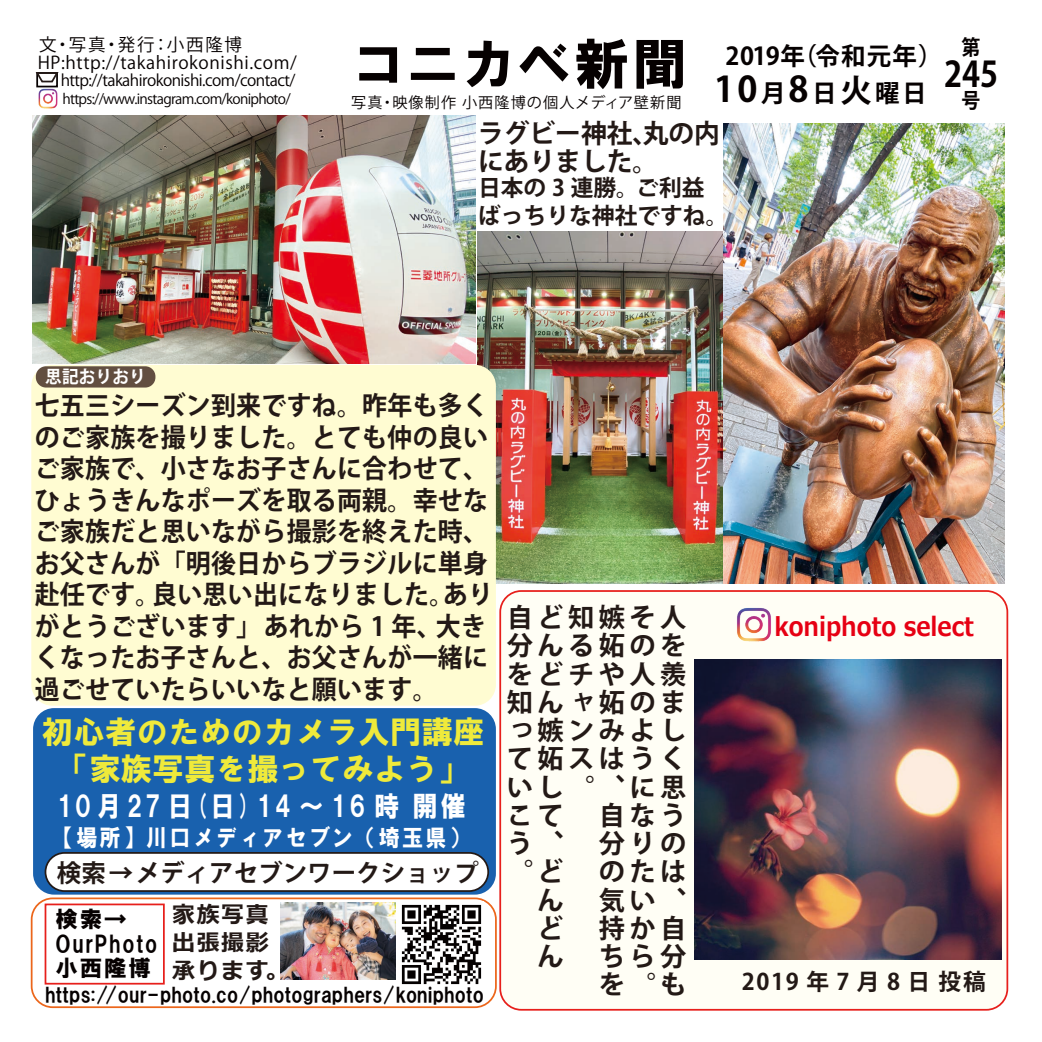
<style>
.page{position:relative;width:1042px;height:1042px;background:#fff}
.page>*{position:absolute;margin:0;border:0;box-sizing:border-box;transform-origin:0 0}
.t1{font:54.95px "HGS Soei Kakugothic UB";letter-spacing:.01em;color:#060101}
.t2{font:700 35px "Koz Go Pr 6 N";color:#060101;scale:.9 1}
.t3{font:31.32px/36.4px "HGS Soei Kakugothic UB";letter-spacing:.01em;color:#efea3b;text-align:center}
.t4{font:28px "HGS Soei Kakugothic UB";letter-spacing:.1em;color:#fff;scale:.9 1}
.t5{font:700 26.25px/31.5px "Koz Go Pr 6 N";letter-spacing:.01em;color:#231916;scale:.95 1}
.t6{font:700 26.25px/28.2px "Koz Go Pr 6 N";letter-spacing:.01em;color:#231916}
.t7{font:700 25.9px "Meiryo";color:#e60013;scale:.88 1}
.t8{font:700 24.5px/36.8px "Koz Go Pr 6 N";letter-spacing:.04em;color:#060101}
.t9{font:700 24.5px "Koz Go Pr 6 N";color:#231916}
.t10{font:23.45px "HGS Soei Kakugothic UB";letter-spacing:.1em;color:#fff;scale:.9 1}
.t11{font:700 22.93px/28px "Meiryo";letter-spacing:.075em;color:#231916}
.t12{font:700 22.75px/28px "Koz Go Pr 6 N";color:#231916}
.t13{font:700 22.75px "Koz Go Pr 6 N";letter-spacing:.325em;color:#231916}
.t14{font:22.57px/24.3px "HGS Soei Kakugothic UB";letter-spacing:.075em;color:#060101}
.t15{font:700 21px "Koz Go Pr 6 N";color:#060101;scale:.9 1}
.t16{font:19.78px "HGS Soei Kakugothic UB";letter-spacing:.005em;color:#060101;scale:1.05 1}
.t17{font:17.5px/17.5px "Koz Go Pr 6 N";letter-spacing:.035em;color:#060101}
.t18{font:700 17.5px "Koz Go Pr 6 N";letter-spacing:.01em;color:#fff;scale:.95 1}
.t19{font:15.75px "Koz Go Pr 6 N";letter-spacing:-.035em;color:#060101}
.t20{font:15.05px "Koz Go Pr 6 N";letter-spacing:.075em;color:#060101}
.t21{font:14px "Koz Go Pr 6 N";letter-spacing:-.05em;color:#060101}
.s1{font-size:35px}
.s2{font-size:31.5px}
</style>
<div class="page">
<div style="left:33px;top:708px;width:463px;height:186px;background:#1961ae;border-radius:21px"></div>
<div style="left:45px;top:853px;width:443px;height:38px;background:#fff;border-radius:19px"></div>
<div style="left:45px;top:852px;width:444px;height:40px;border:2px solid #231916;border-radius:19px"></div>
<div style="left:500px;top:591px;width:507px;height:419px;background:#fffef5;border-radius:21px"></div>
<div style="left:499px;top:590px;width:509px;height:420px;border:2px solid #e71f1b;border-radius:21px"></div>
<img style="left:737px;top:608px;width:34px;height:34px">
<img style="left:694px;top:659px;width:307px;height:300px">
<div style="left:31px;top:897px;width:466px;height:111px;border:2px solid #ec661b;border-radius:21px"></div>
<div style="left:45px;top:903px;width:120px;height:81px;border:2px solid #e71f1b"></div>
<img style="left:280px;top:902px;width:115px;height:77px">
<img style="left:401px;top:904px;width:81px;height:81px">
<img style="left:478px;top:232px;width:245px;height:351px">
<img style="left:33px;top:115px;width:442px;height:248px">
<img style="left:723px;top:123px;width:281px;height:460px">
<div style="left:31px;top:365px;width:465px;height:341px;background:#fffcd2;border-radius:21px"></div>
<div style="left:36px;top:366px;width:119px;height:21px;background:#624e40;border-radius:10px"></div>
<img style="left:36px;top:87px;width:22px;height:22px">
<div style="left:36px;top:72px;width:22px;height:15px;border:2px solid #060101"></div>
<svg style="left:35px;top:72px;width:24px;height:11px"></svg>
<p class="t17" style="left:38px;top:37px;width:261px">文・写真・発行：小西隆博<br>HP:http://takahirokonishi.com/</p>
<p class="t19" style="left:61px;top:72px;width:236px">http://takahirokonishi.com/contact/</p>
<p class="t21" style="left:62px;top:91px;width:230px">https://www.instagram.com/koniphoto/</p>
<p class="t8" style="left:714px;top:38px;width:230px;text-indent:11px">2019年（令和元年）<br><span class="s1">10</span>月<span class="s1">8</span>日<span class="s2">火</span>曜日</p>
<p class="t15" style="left:961px;top:36px;width:22px">第</p>
<h1 class="t1" style="left:351px;top:36px;width:337px">コニカベ新聞</h1>
<p class="t20" style="left:351px;top:94px;width:332px">写真・映像制作 小西隆博の個人メディア壁新聞</p>
<p class="t15" style="left:961px;top:88px;width:22px">号</p>
<h2 class="t2" style="left:944px;top:54px;width:62px">245</h2>
<p class="t6" style="left:478px;top:119px;width:243px">ラグビー神社、丸の内にありました。</p>
<p class="t12" style="left:478px;top:174px;width:252px">日本の 3 連勝。ご利益ばっちりな神社ですね。</p>
<p class="t18" style="left:45px;top:366px;width:107px">思記おりおり</p>
<p class="t5" style="left:35px;top:390px;width:484px">七五三シーズン到来ですね。昨年も多くのご家族を撮りました。とても仲の良いご家族で、小さなお子さんに合わせて、ひょうきんなポーズを取る両親。幸せなご家族だと思いながら撮影を終えた時、お父さんが「明後日からブラジルに単身赴任です。良い思い出になりました。ありがとうございます」あれから 1 年、大きくなったお子さんと、お父さんが一緒に過ごせていたらいいなと願います。</p>
<p class="t3" style="left:42px;top:714px;width:444px">初心者のためのカメラ入門講座「家族写真を撮ってみよう」</p>
<p class="t4" style="left:57px;top:792px;width:456px">10月27 日(日) 14 ～ 16 時 開催</p>
<p class="t10" style="left:53px;top:825px;width:464px">【場所】川口メディアセブン（埼玉県）</p>
<p class="t9" style="left:57px;top:859px;width:423px">検索→メディアセブンワークショップ</p>
<p class="t14" style="left:55px;top:907px;width:103px">検索→<br>OurPhoto小西隆博</p>
<p class="t11" style="left:172px;top:902px;width:118px">家族写真出張撮影承ります。</p>
<p class="t16" style="left:45px;top:985px;width:419px">https://our-photo.co/photographers/koniphoto</p>
<p class="t6" style="left:507px;top:604px;width:181px">自ど知嫉そ人</p>
<p class="t6" style="left:507px;top:632px;width:179px">分んる妬のを</p>
<p class="t6" style="left:507px;top:660px;width:180px">をどチや人羨</p>
<p class="t6" style="left:507px;top:689px;width:178px">知んャ妬のま</p>
<p class="t6" style="left:507px;top:717px;width:179px">っ嫉ンみよし</p>
<p class="t6" style="left:507px;top:745px;width:175px">て妬スはうく</p>
<p class="t6" style="left:507px;top:773px;width:180px">いし。、に思</p>
<p class="t6" style="left:507px;top:801px;width:56px">こて</p>
<p class="t6" style="left:507px;top:830px;width:58px">う、</p>
<p class="t6" style="left:507px;top:858px;width:57px">。ど</p>
<p class="t6" style="left:537px;top:886px;width:27px">ん</p>
<p class="t6" style="left:537px;top:914px;width:27px">ど</p>
<p class="t6" style="left:537px;top:943px;width:27px">ん</p>
<p class="t6" style="left:599px;top:801px;width:89px">自なう分りののたは気い、持か自ちら分を。も</p>
<p class="t7" style="left:774px;top:609px;width:228px">koniphoto select</p>
<p class="t13" style="left:742px;top:969px;width:245px">2019年7月8日 投稿</p>
</div>
